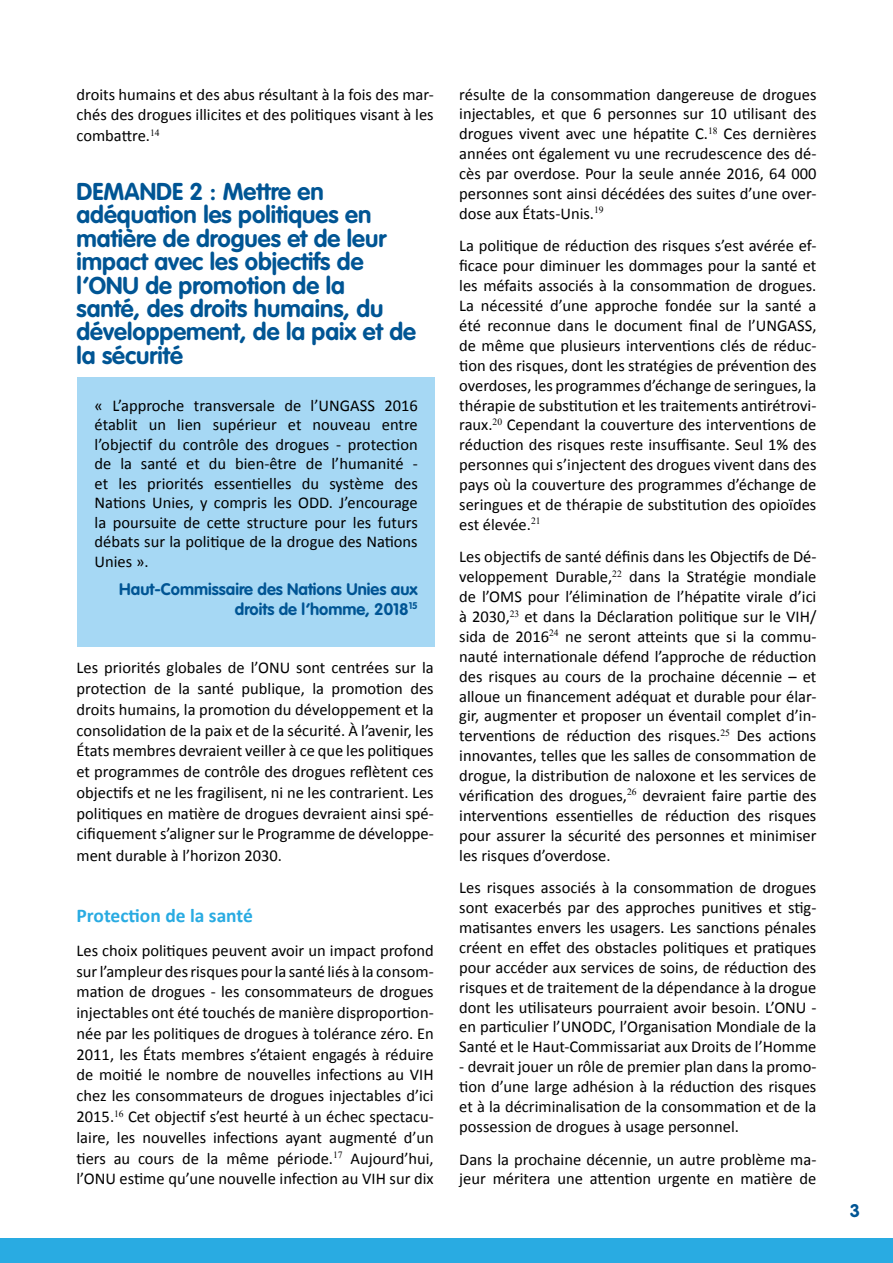
<style>
.page{position:relative;width:893px;height:1263px;background:#fff}
.page>*{position:absolute;margin:0;border:0;box-sizing:border-box;transform-origin:0 0}
.t1{font:700 24px/23.4px "VAG Rounded LT Pro";color:#005594}
.t2{font:700 19.5px "Calibri";color:#29abe2}
.t3{font:700 18px "VAG Rounded LT Pro";color:#005594}
.t4{font:16.5px/20px "Calibri";color:#000;text-align:justify}
.t5{font:700 16.5px/19.8px "VAG Rounded LT Pro";color:#005594;text-align:right}
</style>
<div class="page">
<div style="left:0;top:1238px;width:893px;height:25px;background:#29abe2"></div>
<div style="left:77px;top:377px;width:357px;height:269px;background:#a6d8f4"></div>
<p class="t4" style="left:77px;top:84px;width:359px;line-height:20.7px">droits humains et des abus résultant à la fois des mar&shy;chés des drogues illicites et des politiques visant à les combattre.<sup>14</sup></p>
<h1 class="t1" style="left:77px;top:180px;width:341px">DEMANDE 2 : Mettre en adéquation les politiques en matière de drogues et de leur impact avec les objectifs de l’ONU de promotion de la<br>santé, des droits humains, du développement, de la paix et de la sécurité</h1>
<p class="t4" style="left:95px;top:395px;width:325px;line-height:19.5px">« L’approche transversale de l’UNGASS 2016 établit un lien supérieur et nouveau entre l’objectif du contrôle des drogues - protection de la santé et du bien-être de l’humanité - et les priorités essentielles du système des Nations Unies, y compris les ODD. J’encourage la poursuite de cette structure pour les futurs débats sur la politique de la drogue des Nations Unies ».</p>
<p class="t5" style="left:119px;top:579px;width:300px">Haut-Commissaire des Nations Unies aux droits de l’homme, 2018<sup>15</sup></p>
<p class="t4" style="left:77px;top:657px;width:359px;line-height:20.9px">Les priorités globales de l’ONU sont centrées sur la protection de la santé publique, la promotion des droits humains, la promotion du développement et la consolidation de la paix et de la sécurité. À l’avenir, les États membres devraient veiller à ce que les politiques et programmes de contrôle des drogues reflètent ces objectifs et ne les fragilisent, ni ne les contrarient. Les politiques en matière de drogues devraient ainsi spé&shy;cifiquement s’aligner sur le Programme de développe&shy;ment durable à l’horizon 2030.</p>
<p class="t2" style="left:77px;top:903px;width:178px">Protection de la santé</p>
<p class="t4" style="left:77px;top:940px;width:359px;line-height:20.7px">Les choix politiques peuvent avoir un impact profond sur l’ampleur des risques pour la santé liés à la consom&shy;mation de drogues - les consommateurs de drogues injectables ont été touchés de manière disproportion&shy;née par les politiques de drogues à tolérance zéro. En 2011, les États membres s’étaient engagés à réduire de moitié le nombre de nouvelles infections au VIH chez les consommateurs de drogues injectables d’ici 2015.<sup>16</sup> Cet objectif s’est heurté à un échec spectacu&shy;laire, les nouvelles infections ayant augmenté d’un tiers au cours de la même période.<sup>17</sup> Aujourd’hui, l’ONU estime qu’une nouvelle infection au VIH sur dix</p>
<p class="t4" style="left:459px;top:84px;width:359px">résulte de la consommation dangereuse de drogues injectables, et que 6 personnes sur 10 utilisant des drogues vivent avec une hépatite C.<sup>18</sup> Ces dernières années ont également vu une recrudescence des dé&shy;cès par overdose. Pour la seule année 2016, 64 000 personnes sont ainsi décédées des suites d’une over&shy;dose aux États-Unis.<sup>19</sup></p>
<p class="t4" style="left:459px;top:236px;width:359px">La politique de réduction des risques s’est avérée ef&shy;ficace pour diminuer les dommages pour la santé et les méfaits associés à la consommation de drogues.<br>La nécessité d’une approche fondée sur la santé a été reconnue dans le document final de l’UNGASS, de même que plusieurs interventions clés de réduc&shy;tion des risques, dont les stratégies de prévention des overdoses, les programmes d’échange de seringues, la thérapie de substitution et les traitements antirétrovi&shy;raux.<sup>20</sup> Cependant la couverture des interventions de réduction des risques reste insuffisante. Seul 1% des personnes qui s’injectent des drogues vivent dans des pays où la couverture des programmes d’échange de seringues et de thérapie de substitution des opioïdes est élevée.<sup>21</sup></p>
<p class="t4" style="left:459px;top:547px;width:359px">Les objectifs de santé définis dans les Objectifs de Dé&shy;veloppement Durable,<sup>22</sup> dans la Stratégie mondiale de l’OMS pour l’élimination de l’hépatite virale d’ici à 2030,<sup>23</sup> et dans la Déclaration politique sur le VIH/ sida de 2016<sup>24</sup> ne seront atteints que si la commu&shy;nauté internationale défend l’approche de réduction des risques au cours de la prochaine décennie – et alloue un financement adéquat et durable pour élar&shy;gir, augmenter et proposer un éventail complet d’in&shy;terventions de réduction des risques.<sup>25</sup> Des actions innovantes, telles que les salles de consommation de drogue, la distribution de naloxone et les services de vérification des drogues,<sup>26</sup> devraient faire partie des interventions essentielles de réduction des risques pour assurer la sécurité des personnes et minimiser les risques d’overdose.</p>
<p class="t4" style="left:459px;top:878px;width:359px">Les risques associés à la consommation de drogues sont exacerbés par des approches punitives et stig&shy;matisantes envers les usagers. Les sanctions pénales créent en effet des obstacles politiques et pratiques pour accéder aux services de soins, de réduction des risques et de traitement de la dépendance à la drogue dont les utilisateurs pourraient avoir besoin. L’ONU - en particulier l’UNODC, l’Organisation Mondiale de la Santé et le Haut-Commissariat aux Droits de l’Homme</p>
<p class="t4" style="left:459px;top:1057px;width:359px">- devrait jouer un rôle de premier plan dans la promo&shy;tion d’une large adhésion à la réduction des risques et à la décriminalisation de la consommation et de la possession de drogues à usage personnel.</p>
<p class="t4" style="left:459px;top:1149px;width:359px">Dans la prochaine décennie, un autre problème ma&shy;jeur méritera une attention urgente en matière de</p>
<p class="t3" style="left:850px;top:1199px;width:12px">3</p>
</div>
